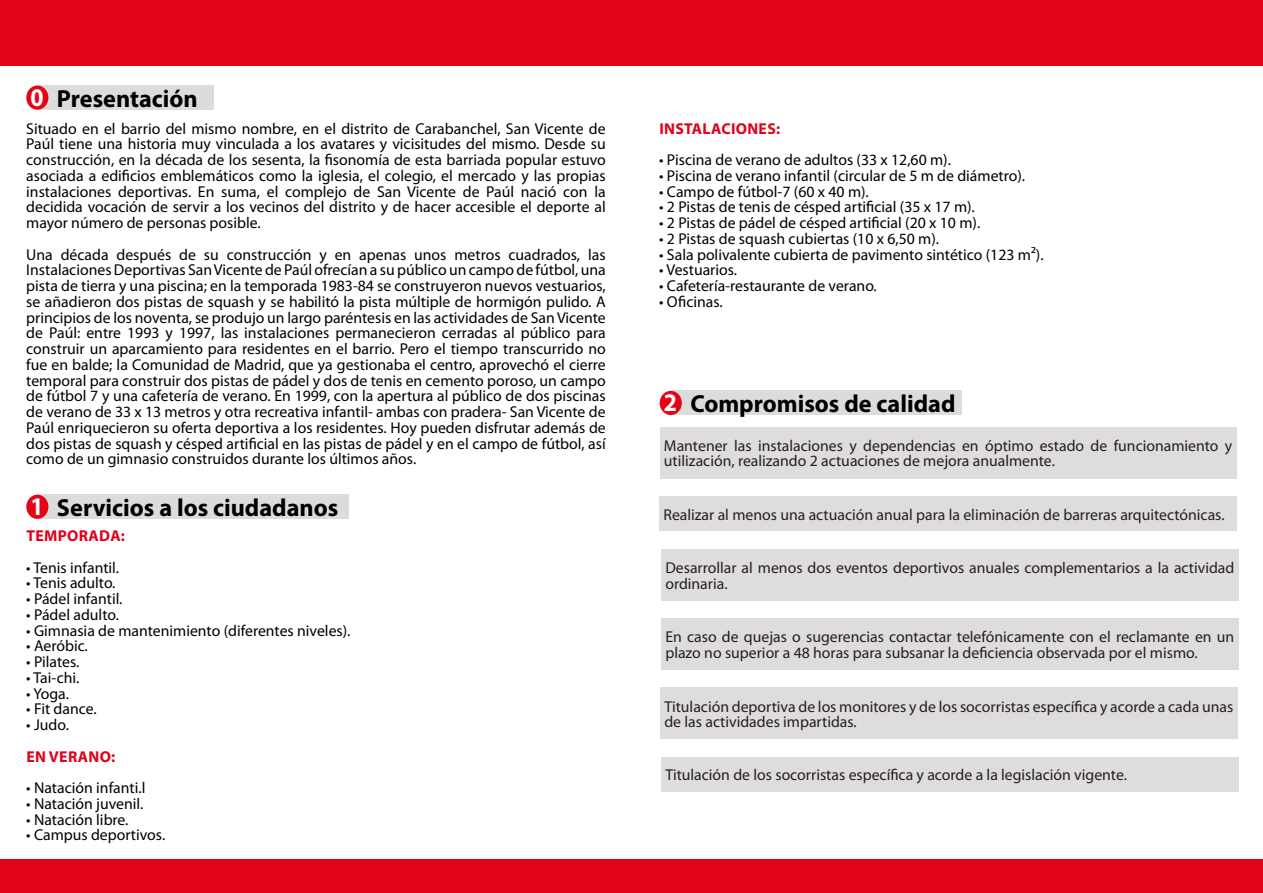
<style>
.page{position:relative;width:1263px;height:893px;background:#fff}
.page>*{position:absolute;margin:0;border:0;box-sizing:border-box;transform-origin:0 0}
.t1{font:700 25.5px "Myriad Pro";color:#fff;scale:.93 1}
.t2{font:700 24.75px "Myriad Pro";color:#000}
.t3{font:15.75px/15.8px "Myriad Pro";color:#000;text-align:justify}
.t4{font:15.75px/15.8px "Myriad Pro";color:#231f20}
.t5{font:700 15.75px "Myriad Pro";letter-spacing:.02em;color:#e1001a}
</style>
<div class="page">
<div style="left:37px;top:495px;width:312px;height:24px;background:#dcdcdc"></div>
<div style="left:26px;top:495px;width:22px;height:24px;background:#e50317;border-radius:50%"></div>
<div style="left:671px;top:391px;width:291px;height:24px;background:#dcdcdc"></div>
<div style="left:660px;top:391px;width:22px;height:24px;background:#e50317;border-radius:50%"></div>
<div style="left:660px;top:427px;width:577px;height:51px;background:#dfdcdd"></div>
<div style="left:659px;top:496px;width:578px;height:35px;background:#dfdcdd"></div>
<div style="left:661px;top:549px;width:577px;height:51px;background:#dfdcdd"></div>
<div style="left:661px;top:618px;width:577px;height:52px;background:#dfdcdd"></div>
<div style="left:660px;top:688px;width:578px;height:51px;background:#dfdcdd"></div>
<div style="left:661px;top:757px;width:577px;height:35px;background:#dfdcdd"></div>
<div style="left:0;top:0;width:1262px;height:65px;background:#e50317"></div>
<div style="left:1px;top:859px;width:1262px;height:34px;background:#e50317"></div>
<div style="left:37px;top:86px;width:177px;height:24px;background:#dcdcdc"></div>
<div style="left:26px;top:86px;width:22px;height:24px;background:#e50317;border-radius:50%"></div>
<p class="t1" style="left:30px;top:81px;width:16px">0</p>
<p class="t2" style="left:57px;top:82px;width:142px">Presentación</p>
<p class="t3" style="left:26px;top:120px;width:581px">Situado en el barrio del mismo nombre, en el distrito de Carabanchel, San Vicente de Paúl tiene una historia muy vinculada a los avatares y vicisitudes del mismo. Desde su construcción, en la década de los sesenta, la fisonomía de esta barriada popular estuvo asociada a edificios emblemáticos como la iglesia, el colegio, el mercado y las propias instalaciones deportivas. En suma, el complejo de San Vicente de Paúl nació con la decidida vocación de servir a los vecinos del distrito y de hacer accesible el deporte al mayor número de personas posible.</p>
<p class="t3" style="left:26px;top:246px;width:581px">Una década después de su construcción y en apenas unos metros cuadrados, las Instalaciones Deportivas San Vicente de Paúl ofrecían a su público un campo de fútbol, una pista de tierra y una piscina; en la temporada 1983-84 se construyeron nuevos vestuarios, se añadieron dos pistas de squash y se habilitó la pista múltiple de hormigón pulido. A principios de los noventa, se produjo un largo paréntesis en las actividades de San Vicente de Paúl: entre 1993 y 1997, las instalaciones permanecieron cerradas al público para construir un aparcamiento para residentes en el barrio. Pero el tiempo transcurrido no fue en balde; la Comunidad de Madrid, que ya gestionaba el centro, aprovechó el cierre temporal para construir dos pistas de pádel y dos de tenis en cemento poroso, un campo de fútbol 7 y una cafetería de verano. En 1999, con la apertura al público de dos piscinas de verano de 33 x 13 metros y otra recreativa infantil- ambas con pradera- San Vicente de Paúl enriquecieron su oferta deportiva a los residentes. Hoy pueden disfrutar además de dos pistas de squash y césped artificial en las pistas de pádel y en el campo de fútbol, así como de un gimnasio construidos durante los últimos años.</p>
<p class="t1" style="left:30px;top:490px;width:16px">1</p>
<p class="t2" style="left:57px;top:492px;width:283px">Servicios a los ciudadanos</p>
<p class="t5" style="left:26px;top:525px;width:100px">TEMPORADA:</p>
<p class="t3" style="left:26px;top:559px;width:94px">• Tenis infantil.</p>
<p class="t3" style="left:26px;top:575px;width:91px">• Tenis adulto.</p>
<p class="t3" style="left:26px;top:591px;width:98px">• Pádel infantil.</p>
<p class="t3" style="left:26px;top:606px;width:94px">• Pádel adulto.</p>
<p class="t3" style="left:26px;top:622px;width:326px">• Gimnasia de mantenimiento (diferentes niveles).</p>
<p class="t3" style="left:26px;top:638px;width:63px">• Aeróbic.</p>
<p class="t3" style="left:26px;top:654px;width:55px">• Pilates.</p>
<p class="t3" style="left:26px;top:669px;width:55px">• Tai-chi.</p>
<p class="t3" style="left:26px;top:685px;width:44px">• Yoga.</p>
<p class="t3" style="left:26px;top:701px;width:72px">• Fit dance.</p>
<p class="t3" style="left:26px;top:717px;width:44px">• Judo.</p>
<p class="t5" style="left:26px;top:746px;width:90px">EN VERANO:</p>
<p class="t3" style="left:26px;top:780px;width:121px">• Natación infanti.l</p>
<p class="t3" style="left:26px;top:795px;width:119px">• Natación juvenil.</p>
<p class="t3" style="left:26px;top:811px;width:104px">• Natación libre.</p>
<p class="t3" style="left:26px;top:827px;width:140px">• Campus deportivos.</p>
<p class="t5" style="left:659px;top:118px;width:122px">INSTALACIONES:</p>
<p class="t3" style="left:659px;top:152px;width:293px">• Piscina de verano de adultos (33 x 12,60 m).</p>
<p class="t3" style="left:659px;top:167px;width:367px">• Piscina de verano infantil (circular de 5 m de diámetro).</p>
<p class="t3" style="left:659px;top:183px;width:211px">• Campo de fútbol-7 (60 x 40 m).</p>
<p class="t3" style="left:659px;top:199px;width:317px">• 2 Pistas de tenis de césped artificial (35 x 17 m).</p>
<p class="t3" style="left:659px;top:215px;width:323px">• 2 Pistas de pádel de césped artificial (20 x 10 m).</p>
<p class="t3" style="left:659px;top:230px;width:281px">• 2 Pistas de squash cubiertas (10 x 6,50 m).</p>
<p class="t3" style="left:659px;top:246px;width:386px">• Sala polivalente cubierta de pavimento sintético (123 m²).</p>
<p class="t3" style="left:659px;top:262px;width:79px">• Vestuarios.</p>
<p class="t3" style="left:659px;top:278px;width:219px">• Cafetería-restaurante de verano.</p>
<p class="t3" style="left:659px;top:293px;width:65px">• Oficinas.</p>
<p class="t1" style="left:664px;top:386px;width:16px">2</p>
<p class="t2" style="left:690px;top:388px;width:267px">Compromisos de calidad</p>
<p class="t4" style="left:664px;top:437px;width:570px">Mantener las instalaciones y dependencias en óptimo estado de funcionamiento y utilización, realizando 2 actuaciones de mejora anualmente.</p>
<p class="t4" style="left:663px;top:506px;width:563px">Realizar al menos una actuación anual para la eliminación de barreras arquitectónicas.</p>
<p class="t4" style="left:665px;top:559px;width:570px">Desarrollar al menos dos eventos deportivos anuales complementarios a la actividad ordinaria.</p>
<p class="t4" style="left:665px;top:629px;width:570px">En caso de quejas o sugerencias contactar telefónicamente con el reclamante en un plazo no superior a 48 horas para subsanar la deficiencia observada por el mismo.</p>
<p class="t4" style="left:664px;top:698px;width:570px">Titulación deportiva de los monitores y de los socorristas específica y acorde a cada unas de las actividades impartidas.</p>
<p class="t4" style="left:665px;top:767px;width:463px">Titulación de los socorristas específica y acorde a la legislación vigente.</p>
</div>
